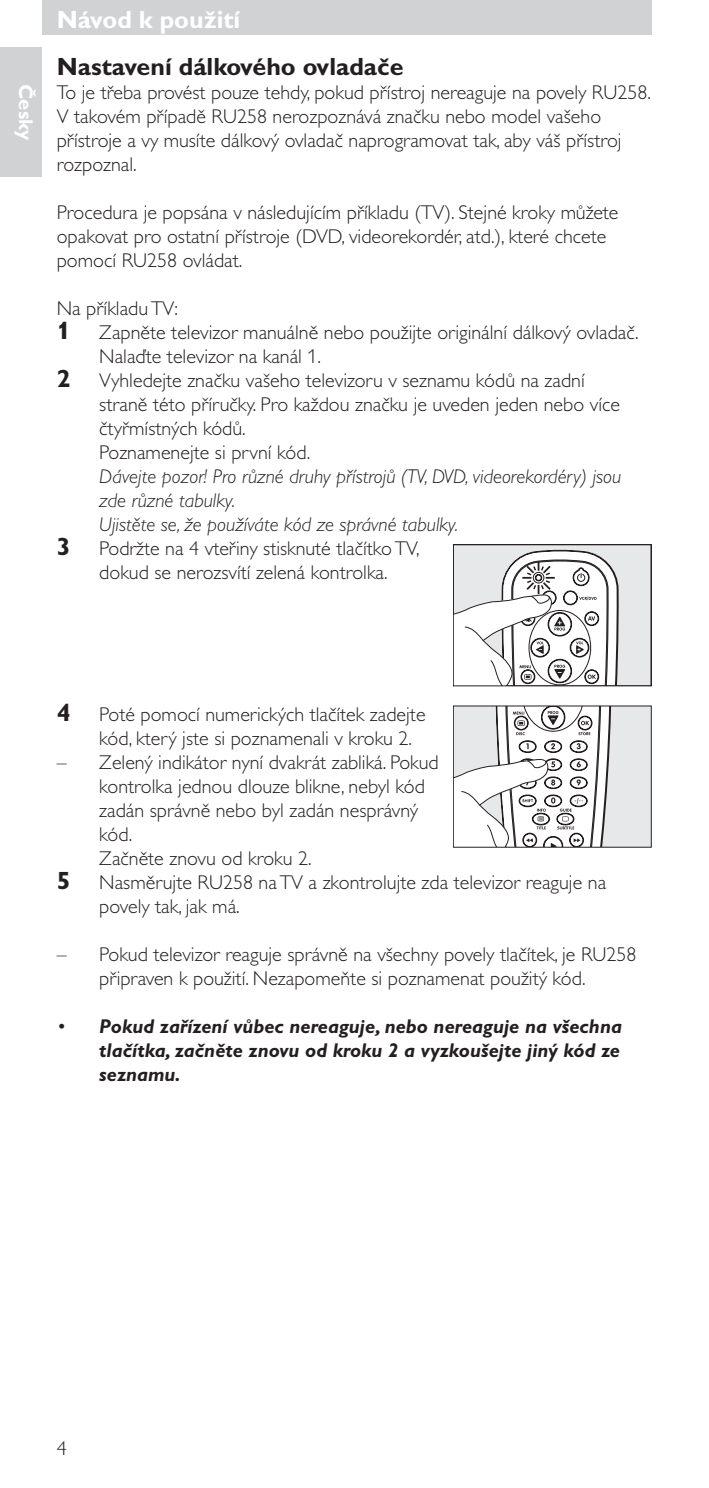
<style>
.page{position:relative;width:709px;height:1488px;background:#fff}
.page>*{position:absolute;margin:0;border:0;box-sizing:border-box;transform-origin:0 0}
.t1{font:700 25px "Gill Sans CE";color:#231f20}
.t2{font:700 25px "Gill Sans CE";color:#fff}
.t3{font:300 20px/24px "Gill Sans CE";color:#231f20}
.t4{font:italic 300 20px "Gill Sans CE";color:#231f20}
.t5{font:italic 700 20px/24px "Gill Sans CE";color:#231f20;text-align:justify}
.t6{font:700 20px "Gill Sans CE";color:#fff}
.t7{font:700 5px "Myriad Pro";color:#231f20}
.s1{font-family:"Gill Alt One";font-weight:700;font-size:25px}
.s2{font-family:"Gill Alt One"}
.s3{font-weight:300;font-style:normal}
</style>
<div class="page">
<div style="left:43px;top:0;width:609px;height:35px;background:#d1d2d4"></div>
<div style="left:0;top:47px;width:41px;height:130px;background:#d1d2d4"></div>
<div style="left:453px;top:545px;width:198px;height:141px;background:#e7e8e9"></div>
<hr style="left:651px;top:545px;width:1px;height:141px;background:#231f20">
<div style="left:453px;top:544px;width:198px;height:142px;border:1px solid #231f20"></div>
<svg style="left:453px;top:549px;width:166px;height:137px"></svg>
<div style="left:453px;top:706px;width:198px;height:141px;background:#e7e8e9"></div>
<svg style="left:455px;top:708px;width:156px;height:137px"></svg>
<div style="left:453px;top:706px;width:198px;height:141px;border:1px solid #231f20"></div>
<p class="t6" style="left:38px;top:84px;width:58px;rotate:90deg">Česky</p>
<p class="t2" style="left:57px;top:5px;width:185px">Návod k použití</p>
<p class="t1" style="left:57px;top:52px;width:348px">Nastavení dálkového ovladače</p>
<p class="t3" style="left:57px;top:81px;width:595px">To je třeba provést pouze tehdy, pokud přístroj nereaguje na povely RU258.<br>V takovém případě RU258 nerozpoznává značku nebo model vašeho přístroje a vy musíte dálkový ovladač naprogramovat tak, aby váš přístroj rozpoznal.</p>
<p class="t3" style="left:57px;top:201px;width:563px">Procedura je popsána v následujícím příkladu (TV). Stejné kroky můžete opakovat pro ostatní přístroje (DVD, videorekordér, atd.), které chcete pomocí RU258 ovládat.</p>
<p class="t3" style="left:57px;top:297px;width:123px">Na příkladu TV:</p>
<p class="t3" style="left:57px;top:321px;width:583px"><span class="s1">1</span> Zapněte televizor manuálně nebo použijte originální dálkový ovladač.</p>
<p class="t3" style="left:99px;top:345px;width:223px">Nalaďte televizor na kanál <span class="s2">1</span>.</p>
<p class="t3" style="left:57px;top:369px;width:529px"><span class="s1">2</span> Vyhledejte značku vašeho televizoru v seznamu kódů na zadní</p>
<p class="t3" style="left:99px;top:393px;width:522px">straně této příručky. Pro každou značku je uveden jeden nebo více</p>
<p class="t3" style="left:99px;top:417px;width:148px">čtyřmístných kódů.</p>
<p class="t3" style="left:99px;top:441px;width:212px">Poznamenejte si první kód.</p>
<p class="t4" style="left:99px;top:465px;width:523px">Dávejte pozor! Pro různé druhy přístrojů (TV, DVD, videorekordéry) jsou</p>
<p class="t4" style="left:99px;top:489px;width:137px">zde různé tabulky.</p>
<p class="t4" style="left:99px;top:513px;width:360px">Ujistěte se, že používáte kód ze správné tabulky.</p>
<p class="t3" style="left:57px;top:537px;width:364px"><span class="s1">3</span> Podržte na 4 vteřiny stisknuté tlačítko TV,</p>
<p class="t3" style="left:99px;top:561px;width:290px">dokud se nerozsvítí zelená kontrolka.</p>
<p class="t7" style="left:587px;top:595px;width:3px">/</p>
<p class="t3" style="left:99px;top:702px;width:328px;text-indent:-43px"><span class="s1">4</span> Poté pomocí numerických tlačítek zadejte kód, který jste si poznamenali v kroku 2.</p>
<p class="t3" style="left:57px;top:750px;width:383px">– Zelený indikátor nyní dvakrát zabliká. Pokud</p>
<p class="t3" style="left:99px;top:774px;width:327px">kontrolka jednou dlouze blikne, nebyl kód</p>
<p class="t3" style="left:99px;top:798px;width:320px">zadán správně nebo byl zadán nesprávný</p>
<p class="t3" style="left:99px;top:822px;width:34px">kód.</p>
<p class="t3" style="left:99px;top:846px;width:214px">Začněte znovu od kroku 2.</p>
<p class="t3" style="left:57px;top:870px;width:551px"><span class="s1">5</span> Nasměrujte RU258 na TV a zkontrolujte zda televizor reaguje na</p>
<p class="t3" style="left:99px;top:894px;width:142px">povely tak, jak má.</p>
<p class="t3" style="left:57px;top:942px;width:581px;text-align:center">– Pokud televizor reaguje správně na všechny povely tlačítek, je RU258 připraven k použití. Nezapomeňte si poznamenat použitý kód.</p>
<p class="t5" style="left:99px;top:1014px;width:524px;text-indent:-43px"><span class="s3">•</span> Pokud zařízení vůbec nereaguje, nebo nereaguje na všechna tlačítka, začněte znovu od kroku 2 a vyzkoušejte jiný kód ze seznamu.</p>
</div>
